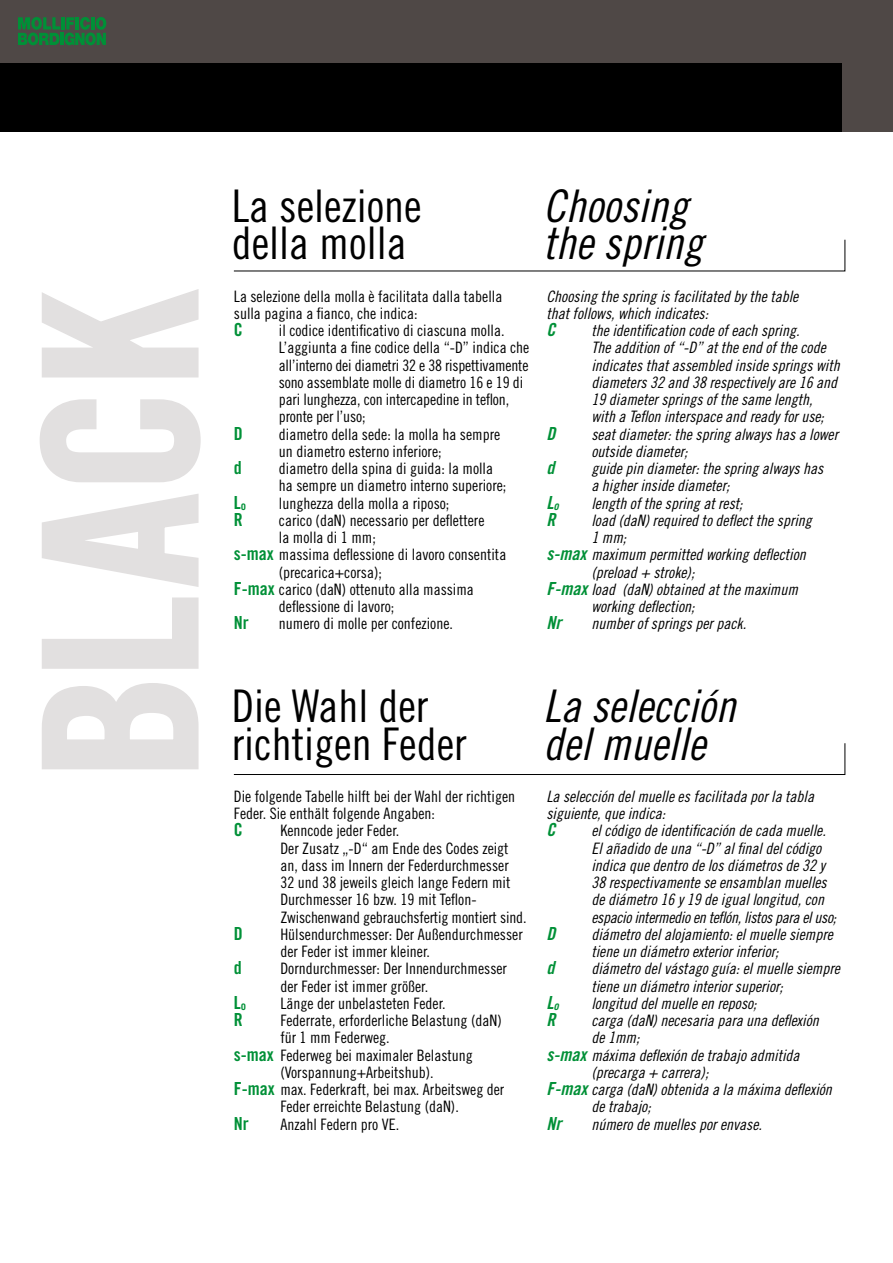
<style>
.page{position:relative;width:893px;height:1263px;background:#fff}
.page>*{position:absolute;margin:0;border:0;box-sizing:border-box;transform-origin:0 0}
.t1{font:212.1px "Trade Gothic Bold Cond Twenty";color:#e2e0e0}
.t2{font:45px/37.5px "Trade Gothic Cond Eighteen";color:#000}
.t3{font:45px/37.5px "Trade Gothic Cond Eighteen Obl";color:#000}
.t4{font:18px "Trade Gothic Bold Cond Twenty";color:#009037}
.t5{font:18px "Trade Gothic Bold Cond Twenty Obl";color:#009037}
.t6{font:15.75px/17.2px "Trade Gothic Cond Eighteen";color:#000}
.t7{font:15.75px/17.2px "Trade Gothic Cond Eighteen Obl";color:#000}
.s1{font-family:"Trade Gothic Bold Cond Twenty";font-size:18px;color:#009037}
.s2{font-family:"Trade Gothic Bold Cond Twenty Obl";font-size:18px;color:#009037}
</style>
<div class="page">
<div style="left:0;top:0;width:893px;height:132px;background:#4f4846"></div>
<div style="left:0;top:63px;width:842px;height:69px;background:#000"></div>
<svg style="left:233px;top:239px;width:612px;height:32px"></svg>
<svg style="left:233px;top:743px;width:612px;height:32px"></svg>
<svg style="left:42px;top:683px;width:157px;height:87px"></svg>
<svg style="left:42px;top:597px;width:157px;height:72px"></svg>
<svg style="left:42px;top:494px;width:157px;height:93px"></svg>
<svg style="left:39px;top:399px;width:162px;height:83px"></svg>
<svg style="left:42px;top:289px;width:157px;height:89px"></svg>
<svg style="left:18px;top:17px;width:88px;height:28px"></svg>
<h1 class="t1" style="left:-8px;top:780px;width:490px;rotate:-90deg">BLACK</h1>
<h2 class="t2" style="left:232px;top:187px;width:191px">La selezione della molla</h2>
<p class="t6" style="left:234px;top:287px;width:270px">La selezione della molla è facilitata dalla tabella sulla pagina a fianco, che indica:</p>
<p class="t4" style="left:234px;top:319px;width:10px">C</p>
<p class="t6" style="left:279px;top:322px;width:252px">il codice identificativo di ciascuna molla.<br>L’aggiunta a fine codice della “-D” indica che all’interno dei diametri 32 e 38 rispettivamente sono assemblate molle di diametro 16 e 19 di pari lunghezza, con intercapedine in teflon, pronte per l’uso;</p>
<p class="t4" style="left:234px;top:422px;width:10px">D</p>
<p class="t6" style="left:279px;top:425px;width:223px">diametro della sede: la molla ha sempre un diametro esterno inferiore;</p>
<p class="t4" style="left:234px;top:457px;width:9px">d</p>
<p class="t6" style="left:279px;top:460px;width:229px">diametro della spina di guida: la molla ha sempre un diametro interno superiore;</p>
<p class="t4" style="left:234px;top:491px;width:14px">L<sub>o</sub></p>
<p class="t6" style="left:279px;top:494px;width:172px">lunghezza della molla a riposo;</p>
<p class="t4" style="left:234px;top:508px;width:10px">R</p>
<p class="t6" style="left:279px;top:511px;width:207px">carico (daN) necessario per deflettere</p>
<p class="t6" style="left:279px;top:529px;width:99px">la molla di 1 mm;</p>
<p class="t6" style="left:234px;top:546px;width:274px"><span class="s1">s-max</span> massima deflessione di lavoro consentita</p>
<p class="t6" style="left:279px;top:563px;width:105px">(precarica+corsa);</p>
<p class="t6" style="left:234px;top:580px;width:242px"><span class="s1">F-max</span> carico (daN) ottenuto alla massima</p>
<p class="t6" style="left:279px;top:598px;width:117px">deflessione di lavoro;</p>
<p class="t4" style="left:234px;top:612px;width:16px">Nr</p>
<p class="t6" style="left:279px;top:615px;width:176px">numero di molle per confezione.</p>
<h2 class="t3" style="left:543px;top:187px;width:161px">Choosing the spring</h2>
<p class="t7" style="left:546px;top:287px;width:253px">Choosing the spring is facilitated by the table that follows, which indicates:</p>
<p class="t5" style="left:546px;top:319px;width:10px">C</p>
<p class="t7" style="left:591px;top:322px;width:250px">the identification code of each spring.<br>The addition of “-D” at the end of the code indicates that assembled inside springs with diameters 32 and 38 respectively are 16 and 19 diameter springs of the same length, with a Teflon interspace and ready for use;</p>
<p class="t5" style="left:546px;top:422px;width:10px">D</p>
<p class="t7" style="left:591px;top:425px;width:248px">seat diameter: the spring always has a lower outside diameter;</p>
<p class="t5" style="left:546px;top:457px;width:9px">d</p>
<p class="t7" style="left:591px;top:460px;width:233px">guide pin diameter: the spring always has a higher inside diameter;</p>
<p class="t5" style="left:546px;top:491px;width:14px">L<sub>o</sub></p>
<p class="t7" style="left:591px;top:494px;width:153px">length of the spring at rest;</p>
<p class="t5" style="left:546px;top:508px;width:10px">R</p>
<p class="t7" style="left:591px;top:511px;width:222px">load (daN) required to deflect the spring</p>
<p class="t7" style="left:591px;top:529px;width:36px">1 mm;</p>
<p class="t7" style="left:546px;top:546px;width:261px"><span class="s2">s-max</span> maximum permitted working deflection</p>
<p class="t7" style="left:591px;top:563px;width:105px">(preload + stroke);</p>
<p class="t7" style="left:546px;top:580px;width:253px"><span class="s2">F-max</span> load (daN) obtained at the maximum</p>
<p class="t7" style="left:591px;top:598px;width:105px">working deflection;</p>
<p class="t5" style="left:546px;top:612px;width:16px">Nr</p>
<p class="t7" style="left:591px;top:615px;width:156px">number of springs per pack.</p>
<h2 class="t2" style="left:232px;top:687px;width:236px">Die Wahl der richtigen Feder</h2>
<p class="t6" style="left:234px;top:787px;width:283px">Die folgende Tabelle hilft bei der Wahl der richtigen<br>Feder. Sie enthält folgende Angaben:</p>
<p class="t4" style="left:234px;top:819px;width:10px">C</p>
<p class="t6" style="left:280px;top:822px;width:248px">Kenncode jeder Feder.<br>Der Zusatz „-D“ am Ende des Codes zeigt an, dass im Innern der Federdurchmesser 32 und 38 jeweils gleich lange Federn mit Durchmesser 16 bzw. 19 mit Teflon-Zwischenwand gebrauchsfertig montiert sind.</p>
<p class="t4" style="left:234px;top:922px;width:10px">D</p>
<p class="t6" style="left:280px;top:925px;width:244px">Hülsendurchmesser: Der Außendurchmesser der Feder ist immer kleiner.</p>
<p class="t4" style="left:234px;top:957px;width:9px">d</p>
<p class="t6" style="left:280px;top:960px;width:228px">Dorndurchmesser: Der Innendurchmesser der Feder ist immer größer.</p>
<p class="t4" style="left:234px;top:991px;width:14px">L<sub>o</sub></p>
<p class="t6" style="left:280px;top:994px;width:167px">Länge der unbelasteten Feder.</p>
<p class="t4" style="left:234px;top:1009px;width:10px">R</p>
<p class="t6" style="left:280px;top:1012px;width:223px">Federrate, erforderliche Belastung (daN)</p>
<p class="t6" style="left:280px;top:1029px;width:111px">für 1 mm Federweg.</p>
<p class="t6" style="left:234px;top:1046px;width:240px"><span class="s1">s-max</span> Federweg bei maximaler Belastung</p>
<p class="t6" style="left:280px;top:1063px;width:155px">(Vorspannung+Arbeitshub).</p>
<p class="t6" style="left:234px;top:1081px;width:272px"><span class="s1">F-max</span> max. Federkraft, bei max. Arbeitsweg der</p>
<p class="t6" style="left:280px;top:1098px;width:180px">Feder erreichte Belastung (daN).</p>
<p class="t4" style="left:234px;top:1112px;width:16px">Nr</p>
<p class="t6" style="left:280px;top:1115px;width:120px">Anzahl Federn pro VE.</p>
<h2 class="t3" style="left:543px;top:687px;width:194px">La selección del muelle</h2>
<p class="t7" style="left:546px;top:787px;width:269px">La selección del muelle es facilitada por la tabla siguiente, que indica:</p>
<p class="t5" style="left:546px;top:819px;width:10px">C</p>
<p class="t7" style="left:591px;top:822px;width:246px">el código de identificación de cada muelle.<br>El añadido de una “-D” al final del código indica que dentro de los diámetros de 32 y 38 respectivamente se ensamblan muelles de diámetro 16 y 19 de igual longitud, con espacio intermedio en teflón, listos para el uso;</p>
<p class="t5" style="left:546px;top:922px;width:10px">D</p>
<p class="t7" style="left:591px;top:925px;width:243px">diámetro del alojamiento: el muelle siempre tiene un diámetro exterior inferior;</p>
<p class="t5" style="left:546px;top:957px;width:9px">d</p>
<p class="t7" style="left:591px;top:960px;width:250px">diámetro del vástago guía: el muelle siempre tiene un diámetro interior superior;</p>
<p class="t5" style="left:546px;top:991px;width:14px">L<sub>o</sub></p>
<p class="t7" style="left:591px;top:994px;width:167px">longitud del muelle en reposo;</p>
<p class="t5" style="left:546px;top:1009px;width:10px">R</p>
<p class="t7" style="left:591px;top:1012px;width:229px">carga (daN) necesaria para una deflexión</p>
<p class="t7" style="left:591px;top:1029px;width:50px">de 1mm;</p>
<p class="t7" style="left:546px;top:1046px;width:255px"><span class="s2">s-max</span> máxima deflexión de trabajo admitida</p>
<p class="t7" style="left:591px;top:1063px;width:119px">(precarga + carrera);</p>
<p class="t7" style="left:546px;top:1081px;width:287px"><span class="s2">F-max</span> carga (daN) obtenida a la máxima deflexión</p>
<p class="t7" style="left:591px;top:1098px;width:61px">de trabajo;</p>
<p class="t5" style="left:546px;top:1112px;width:16px">Nr</p>
<p class="t7" style="left:591px;top:1115px;width:172px">número de muelles por envase.</p>
</div>
